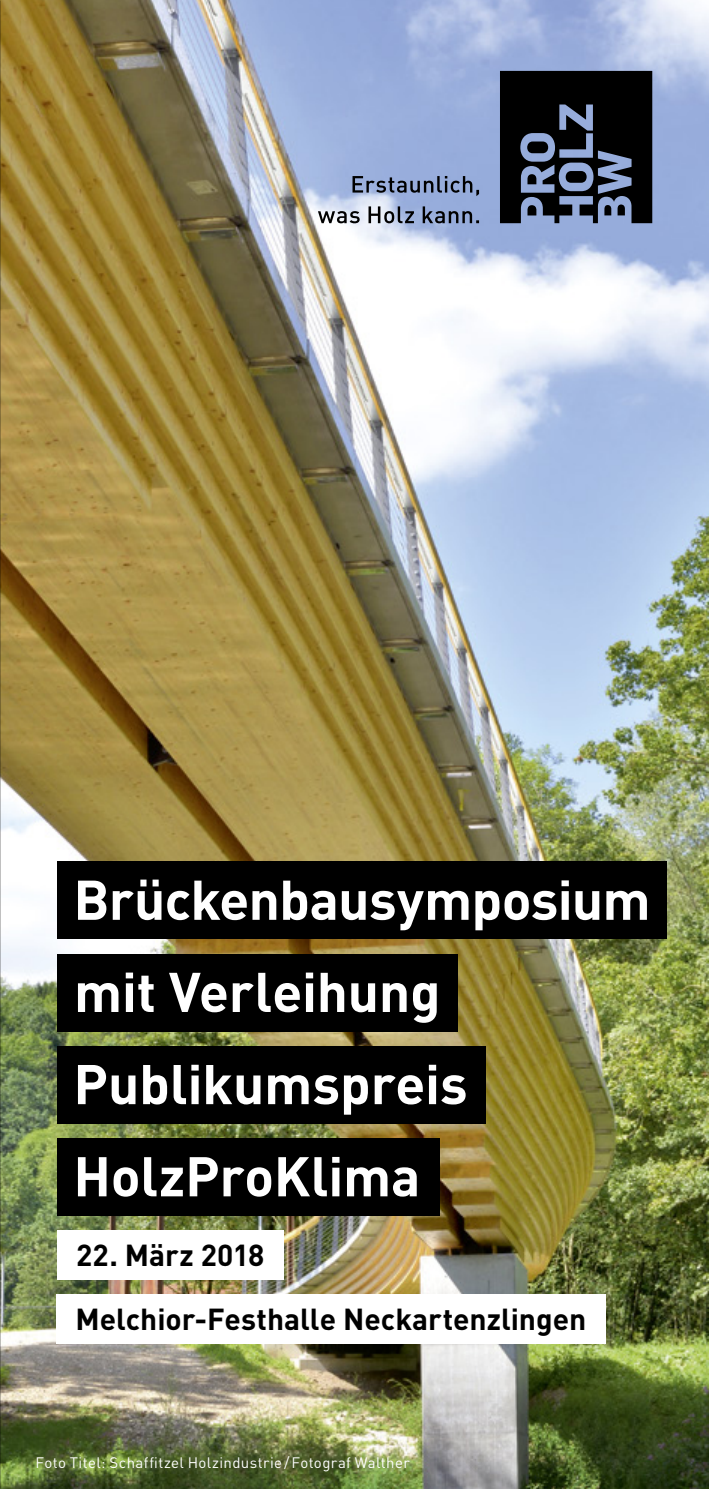
<style>
.page{position:relative;width:709px;height:1489px;background:#fff}
.page>*{position:absolute;margin:0;border:0;box-sizing:border-box;transform-origin:0 0}
.t1{font:700 55px/92.2px "DIN";letter-spacing:-.005em;color:#fff}
.t2{font:700 30px/63.8px "DIN";color:#000}
.t3{font:15px "DIN";letter-spacing:.025em;color:#fff}
</style>
<div class="page">
<img style="left:0;top:0;width:709px;height:1488px">
<div style="left:57px;top:861px;width:609px;height:78px;background:#000"></div>
<div style="left:57px;top:953px;width:400px;height:78px;background:#000"></div>
<div style="left:57px;top:1045px;width:428px;height:78px;background:#000"></div>
<div style="left:57px;top:1230px;width:226px;height:49px;background:#fff"></div>
<div style="left:57px;top:1293px;width:549px;height:50px;background:#fff"></div>
<svg style="left:500px;top:71px;width:152px;height:152px;background:#242934"></svg>
<svg style="left:318px;top:206px;width:161px;height:17px;background:#8792a7"></svg>
<svg style="left:352px;top:176px;width:127px;height:20px;background:#7282a4"></svg>
<div style="left:57px;top:1137px;width:382px;height:78px;background:#000"></div>
<p class="t1" style="left:73px;top:851px;width:578px">Brückenbausymposium</p>
<p class="t1" style="left:73px;top:943px;width:396px">mit Verleihung<br>Publikumspreis</p>
<p class="t1" style="left:73px;top:1127px;width:348px">HolzProKlima</p>
<p class="t2" style="left:75px;top:1221px;width:512px">22. März 2018<br>Melchior-Festhalle Neckartenzlingen</p>
<p class="t3" style="left:35px;top:1452px;width:376px">Foto Titel: Schaffitzel Holzindustrie/Fotograf Walther</p>
</div>
